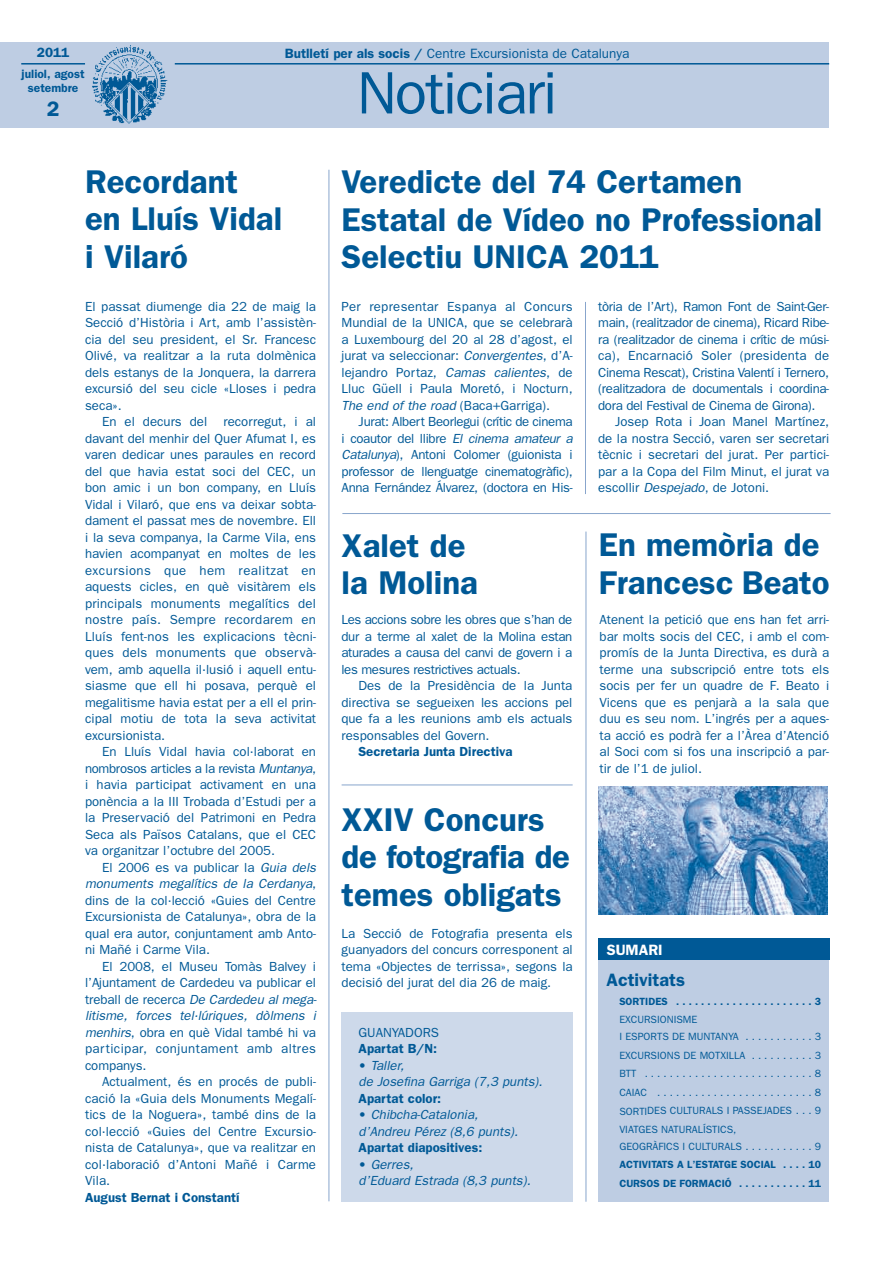
<style>
.page{position:relative;width:893px;height:1263px;background:#fff}
.page>*{position:absolute;margin:0;border:0;box-sizing:border-box;transform-origin:0 0}
.t1{font:60px "Franklin Gothic";letter-spacing:-.03em;color:#005996}
.t2{font:600 33px/37.5px "Franklin Gothic";color:#005996}
.t3{font:600 21px "Franklin Gothic";color:#005996}
.t4{font:600 18px "Franklin Gothic";color:#005996}
.t5{font:600 15px "Franklin Gothic";color:#fff}
.t6{font:13.5px "Franklin Gothic";color:#005996}
.t7{font:600 13.5px "Franklin Gothic";color:#005996}
.t8{font:13.2px/16.5px "Franklin Gothic";color:#005996;text-align:justify}
.t9{font:italic 13.2px/16.5px "Franklin Gothic";color:#005996}
.t10{font:600 13.2px "Franklin Gothic";color:#005996}
.t11{font:600 12px/13.5px "Franklin Gothic";color:#005996;text-align:center}
.t12{font:10.5px/18.6px "Franklin Gothic";color:#005996}
.t13{font:600 10.5px/18.6px "Franklin Gothic";color:#005996}
.s1{font-weight:600}
.s2{font-style:italic}
.s3{font-style:normal}
</style>
<div class="page">
<div style="left:342px;top:1012px;width:231px;height:189px;background:#cdd9ea"></div>
<hr style="left:329px;top:170px;width:1px;height:1031px;background:#88a5cc">
<hr style="left:585px;top:302px;width:1px;height:192px;background:#88a5cc">
<hr style="left:342px;top:513px;width:489px;height:1px;background:#88a5cc">
<hr style="left:342px;top:784px;width:231px;height:1px;background:#88a5cc">
<div style="left:0;top:43px;width:829px;height:85px;background:#becde3"></div>
<hr style="left:175px;top:63px;width:654px;height:2px;background:#005996">
<hr style="left:21px;top:63px;width:64px;height:2px;background:#005996">
<img style="left:92px;top:46px;width:75px;height:78px">
<hr style="left:586px;top:531px;width:1px;height:671px;background:#88a5cc">
<div style="left:598px;top:942px;width:231px;height:259px;background:#becde3"></div>
<div style="left:598px;top:938px;width:231px;height:22px;background:#005996"></div>
<img style="left:598px;top:787px;width:229px;height:127px">
<p class="t7" style="left:37px;top:45px;width:34px">2011</p>
<p class="t11" style="left:22px;top:67px;width:65px">juliol, agost setembre</p>
<h3 class="t3" style="left:47px;top:97px;width:14px">2</h3>
<p class="t6" style="left:285px;top:45px;width:346px"><span class="s1">Butlletí per als socis /</span> Centre Excursionista de Catalunya</p>
<h1 class="t1" style="left:357px;top:58px;width:202px">Noticiari</h1>
<h2 class="t2" style="left:85px;top:163px;width:199px">Recordant<br>en Lluís Vidal i Vilaró</h2>
<p class="t8" style="left:85px;top:298px;width:233px">El passat diumenge dia 22 de maig la Secció d’Història i Art, amb l’assistèn&shy;cia del seu president, el Sr. Francesc Olivé, va realitzar a la ruta dolmènica dels estanys de la Jonquera, la darrera excursió del seu cicle «Lloses i pedra seca».</p>
<p class="t8" style="left:85px;top:413px;width:233px;text-indent:17px">En el decurs del recorregut, i al davant del menhir del Quer Afumat I, es varen dedicar unes paraules en record del que havia estat soci del CEC, un bon amic i un bon company, en Lluís Vidal i Vilaró, que ens va deixar sobta&shy;dament el passat mes de novembre. Ell i la seva companya, la Carme Vila, ens havien acompanyat en moltes de les excursions que hem realitzat en aquests cicles, en què visitàrem els principals monuments megalítics del nostre país. Sempre recordarem en Lluís fent-nos les explicacions tècni&shy;ques dels monuments que observà&shy;vem, amb aquella il·lusió i aquell entu&shy;siasme que ell hi posava, perquè el megalitisme havia estat per a ell el prin&shy;cipal motiu de tota la seva activitat excursionista.</p>
<p class="t8" style="left:85px;top:743px;width:233px;text-indent:17px">En Lluís Vidal havia col·laborat en nombrosos articles a la revista <span class="s2">Muntanya</span>, i havia participat activament en una ponència a la III Trobada d’Estudi per a la Preservació del Patrimoni en Pedra Seca als Països Catalans, que el CEC va organitzar l’octubre del 2005.</p>
<p class="t8" style="left:85px;top:859px;width:233px;text-indent:17px">El 2006 es va publicar la <span class="s2">Guia dels monuments megalítics de la Cerdanya</span>, dins de la col·lecció «Guies del Centre Excursionista de Catalunya», obra de la qual era autor, conjuntament amb Anto&shy;ni Mañé i Carme Vila.</p>
<p class="t8" style="left:85px;top:958px;width:233px;text-indent:17px">El 2008, el Museu Tomàs Balvey i l’Ajuntament de Cardedeu va publicar el treball de recerca <span class="s2">De Cardedeu al mega&shy;litisme, forces tel·lúriques, dòlmens i menhirs</span>, obra en què Vidal també hi va participar, conjuntament amb altres companys.</p>
<p class="t8" style="left:85px;top:1073px;width:233px;text-indent:17px">Actualment, és en procés de publi&shy;cació la «Guia dels Monuments Megalí&shy;tics de la Noguera», també dins de la col·lecció «Guies del Centre Excursio&shy;nista de Catalunya», que va realitzar en col·laboració d’Antoni Mañé i Carme Vila.</p>
<p class="t10" style="left:85px;top:1189px;width:156px">August Bernat i Constantí</p>
<h2 class="t2" style="left:342px;top:163px;width:482px">Veredicte del 74 Certamen<br>Estatal de Vídeo no Professional<br>Selectiu UNICA 2011</h2>
<p class="t8" style="left:342px;top:298px;width:233px">Per representar Espanya al Concurs Mundial de la UNICA, que se celebrarà a Luxembourg del 20 al 28 d’agost, el jurat va seleccionar: <span class="s2">Convergentes</span>, d’A&shy;lejandro Portaz, <span class="s2">Camas calientes</span>, de Lluc Güell i Paula Moretó, i Nocturn, <span class="s2">The end of the road</span> (Baca+Garriga).</p>
<p class="t8" style="left:342px;top:413px;width:233px;text-indent:17px">Jurat: Albert Beorlegui (crític de cinema i coautor del llibre <span class="s2">El cinema amateur a Catalunya</span>), Antoni Colomer (guionista i professor de llenguatge cinematogràfic), Anna Fernández Álvarez, (doctora en His-</p>
<p class="t8" style="left:598px;top:298px;width:233px">tòria de l’Art), Ramon Font de Saint-Ger&shy;main, (realitzador de cinema), Ricard Ribe&shy;ra (realitzador de cinema i crític de músi&shy;ca), Encarnació Soler (presidenta de Cinema Rescat), Cristina Valentí i Ternero, (realitzadora de documentals i coordina&shy;dora del Festival de Cinema de Girona).</p>
<p class="t8" style="left:598px;top:413px;width:233px;text-indent:17px">Josep Rota i Joan Manel Martínez, de la nostra Secció, varen ser secretari tècnic i secretari del jurat. Per partici&shy;par a la Copa del Film Minut, el jurat va escollir <span class="s2">Despejado</span>, de Jotoni.</p>
<h2 class="t2" style="left:342px;top:526px;width:138px">Xalet de la Molina</h2>
<p class="t8" style="left:341px;top:611px;width:233px">Les accions sobre les obres que s’han de dur a terme al xalet de la Molina estan aturades a causa del canvi de govern i a les mesures restrictives actuals.</p>
<p class="t8" style="left:341px;top:677px;width:233px;text-indent:17px">Des de la Presidència de la Junta directiva se segueixen les accions pel que fa a les reunions amb els actuals responsables del Govern.</p>
<p class="t10" style="left:358px;top:744px;width:156px">Secretaria Junta Directiva</p>
<h2 class="t2" style="left:342px;top:800px;width:230px">XXIV Concurs de fotografia de temes obligats</h2>
<p class="t8" style="left:342px;top:925px;width:233px">La Secció de Fotografia presenta els guanyadors del concurs corresponent al tema «Objectes de terrissa», segons la decisió del jurat del dia 26 de maig.</p>
<p class="t8" style="left:359px;top:1024px;width:82px">GUANYADORS</p>
<p class="t10" style="left:359px;top:1041px;width:80px">Apartat B/N:</p>
<p class="t9" style="left:359px;top:1057px;width:185px"><span class="s3">•</span> Taller,<br>de Josefina Garriga (7,3 punts).</p>
<p class="t10" style="left:359px;top:1090px;width:84px">Apartat color:</p>
<p class="t9" style="left:359px;top:1106px;width:161px"><span class="s3">•</span> Chibcha-Catalonia, d’Andreu Pérez (8,6 punts).</p>
<p class="t10" style="left:359px;top:1140px;width:125px">Apartat diapositives:</p>
<p class="t9" style="left:359px;top:1156px;width:174px"><span class="s3">•</span> Gerres,<br>d’Eduard Estrada (8,3 punts).</p>
<h2 class="t2" style="left:599px;top:526px;width:232px">En memòria de<br>Francesc Beato</h2>
<p class="t8" style="left:600px;top:611px;width:231px">Atenent la petició que ens han fet arri&shy;bar molts socis del CEC, i amb el com&shy;promís de la Junta Directiva, es durà a terme una subscripció entre tots els socis per fer un quadre de F. Beato i Vicens que es penjarà a la sala que duu es seu nom. L’ingrés per a aques&shy;ta acció es podrà fer a l’Àrea d’Atenció al Soci com si fos una inscripció a par&shy;tir de l’1 de juliol.</p>
<p class="t5" style="left:607px;top:940px;width:58px">SUMARI</p>
<h3 class="t4" style="left:607px;top:969px;width:80px">Activitats</h3>
<p class="t13" style="left:619px;top:992px;width:203px">SORTIDES ......................3</p>
<p class="t12" style="left:619px;top:1011px;width:203px;line-height:16.5px">EXCURSIONISME<br>IESPORTSDEMUNTANYA ...........3</p>
<p class="t12" style="left:619px;top:1046px;width:203px;text-align:justify">EXCURSIONS DE MOTXILLA . . . . . . . . . . 3<br>BTT ...........................8<br>CAIAC .........................8<br>SORTIDES CULTURALS I PASSEJADES . . . 9<br>VIATGES NATURALÍSTICS,</p>
<p class="t12" style="left:619px;top:1137px;width:203px">GEOGRÀFICS I CULTURALS . . . . . . . . . . . 9</p>
<p class="t13" style="left:619px;top:1155px;width:203px">ACTIVITATS A L’ESTATGE SOCIAL . . . . 10<br>CURSOS DE FORMACIÓ . . . . . . . . . . . 11</p>
</div>
